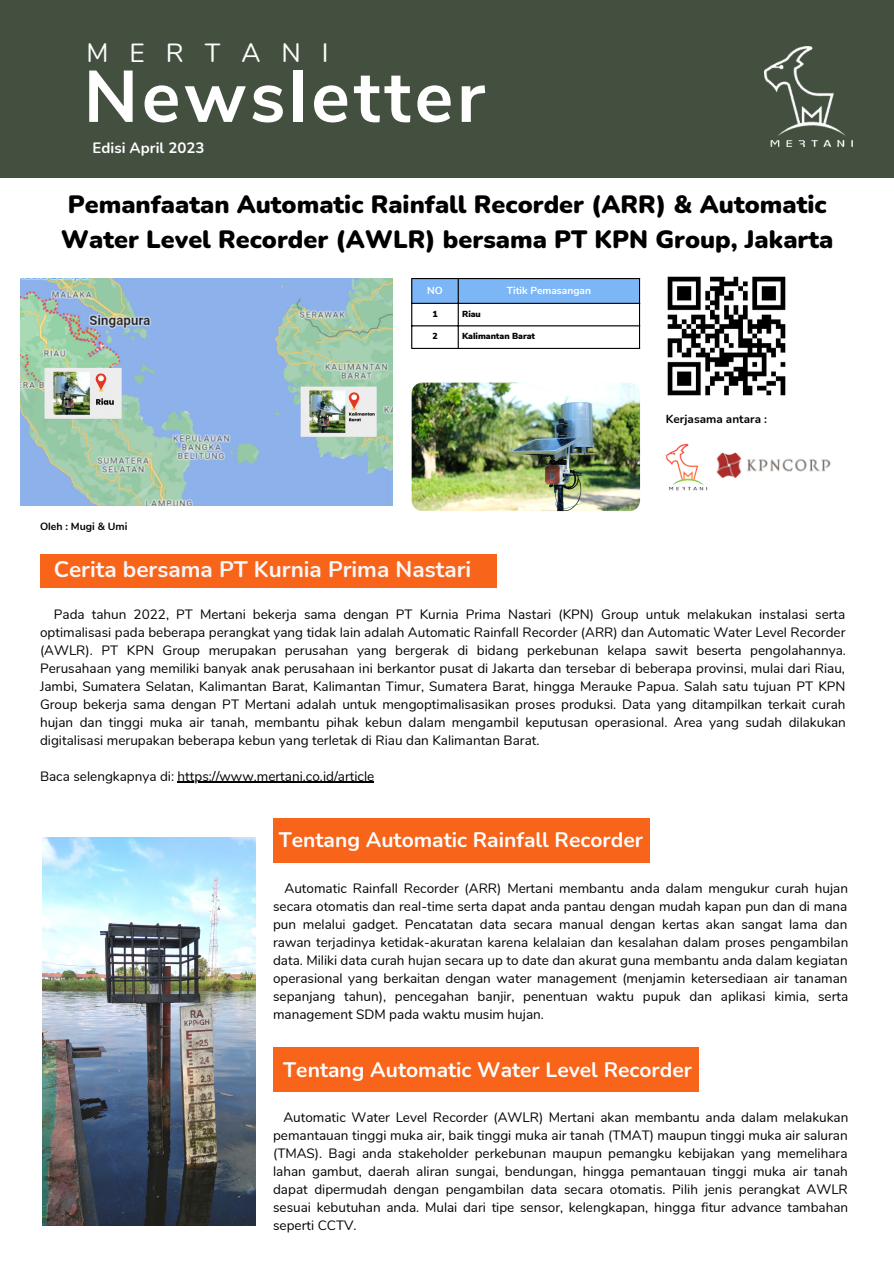
<style>
.page{position:relative;width:894px;height:1264px;background:#fff}
.page>*{position:absolute;margin:0;border:0;box-sizing:border-box;transform-origin:0 0}
.t1{font:700 72.75px "Nunito Sans";letter-spacing:.05em;color:#fff}
.t2{font:26.25px "Nunito";letter-spacing:.8em;color:#fff}
.t3{font:900 25.05px/35px "Nunito";color:#000}
.t4{font:700 22.5px "Nunito";color:#f9f7f8}
.t5{font:700 21px "Nunito";color:#fff}
.t6{font:700 15px "Nunito";color:#fff}
.t7{font:13.5px/18px "Nunito";color:#000;text-align:justify}
.t8{font:700 11.7px "Nunito";color:#000}
.t9{font:700 10.5px "Nunito";color:#000}
.t10{font:700 10.2px "Nunito";color:#fff}
.t11{font:900 8.7px "Nunito Sans";color:#000}
</style>
<div class="page">
<div style="left:0;top:0;width:893px;height:178px;background:#43503f"></div>
<img style="left:764px;top:47px;width:88px;height:99px">
<svg style="left:412px;top:279px;width:226px;height:24px;background:#79b2f1"></svg>
<hr style="left:411px;top:279px;width:1px;height:69px;background:#000">
<hr style="left:457px;top:279px;width:1px;height:69px;background:#000">
<hr style="left:638px;top:279px;width:2px;height:69px;background:#000">
<hr style="left:411px;top:278px;width:229px;height:1px;background:#000">
<hr style="left:411px;top:303px;width:229px;height:1px;background:#000">
<hr style="left:411px;top:325px;width:229px;height:1px;background:#000">
<hr style="left:411px;top:348px;width:229px;height:1px;background:#000">
<img style="left:411px;top:382px;width:229px;height:129px;border-radius:11px">
<img style="left:42px;top:837px;width:213px;height:387px">
<div style="left:273px;top:818px;width:376px;height:44px;background:#f9641b"></div>
<div style="left:273px;top:1047px;width:425px;height:44px;background:#f9641b"></div>
<img style="left:667px;top:276px;width:119px;height:120px">
<img style="left:665px;top:443px;width:43px;height:48px">
<img style="left:716px;top:452px;width:115px;height:26px">
<img style="left:20px;top:278px;width:372px;height:227px">
<hr style="left:177px;top:781px;width:197px;height:2px;background:#000">
<div style="left:40px;top:554px;width:457px;height:33px;background:#f9641b"></div>
<h2 class="t2" style="left:86px;top:35px;width:243px">MERTANI</h2>
<h1 class="t1" style="left:84px;top:48px;width:402px">Newsletter</h1>
<p class="t6" style="left:93px;top:137px;width:113px">Edisi April 2023</p>
<h3 class="t3" style="left:61px;top:187px;width:773px">Pemanfaatan Automatic Rainfall Recorder (ARR) &amp; Automatic<br>Water Level Recorder (AWLR) bersama PT KPN Group, Jakarta</h3>
<p class="t9" style="left:40px;top:519px;width:89px">Oleh : Mugi &amp; Umi</p>
<p class="t10" style="left:427px;top:284px;width:17px">NO</p>
<p class="t10" style="left:507px;top:284px;width:86px">Titik Pemasangan</p>
<p class="t11" style="left:432px;top:308px;width:7px">1</p>
<p class="t11" style="left:462px;top:308px;width:20px">Riau</p>
<p class="t11" style="left:432px;top:330px;width:7px">2</p>
<p class="t11" style="left:462px;top:330px;width:74px">Kalimantan Barat</p>
<h3 class="t4" style="left:54px;top:554px;width:419px">Cerita bersama PT Kurnia Prima Nastari</h3>
<p class="t8" style="left:665px;top:411px;width:103px">Kerjasama antara :</p>
<p class="t7" style="left:40px;top:605px;width:807px;text-indent:14px">Pada tahun 2022, PT Mertani bekerja sama dengan PT Kurnia Prima Nastari (KPN) Group untuk melakukan instalasi serta optimalisasi pada beberapa perangkat yang tidak lain adalah Automatic Rainfall Recorder (ARR) dan Automatic Water Level Recorder (AWLR). PT KPN Group merupakan perusahan yang bergerak di bidang perkebunan kelapa sawit beserta pengolahannya.<br>Perusahaan yang memiliki banyak anak perusahaan ini berkantor pusat di Jakarta dan tersebar di beberapa provinsi, mulai dari Riau, Jambi, Sumatera Selatan, Kalimantan Barat, Kalimantan Timur, Sumatera Barat, hingga Merauke Papua. Salah satu tujuan PT KPN Group bekerja sama dengan PT Mertani adalah untuk mengoptimalisasikan proses produksi. Data yang ditampilkan terkait curah hujan dan tinggi muka air tanah, membantu pihak kebun dalam mengambil keputusan operasional. Area yang sudah dilakukan digitalisasi merupakan beberapa kebun yang terletak di Riau dan Kalimantan Barat.</p>
<p class="t7" style="left:40px;top:767px;width:335px">Baca selengkapnya di: https://www.mertani.co.id/article</p>
<h3 class="t5" style="left:279px;top:825px;width:365px">Tentang Automatic Rainfall Recorder</h3>
<p class="t7" style="left:273px;top:879px;width:576px;text-indent:11px">Automatic Rainfall Recorder (ARR) Mertani membantu anda dalam mengukur curah hujan secara otomatis dan real-time serta dapat anda pantau dengan mudah kapan pun dan di mana pun melalui gadget. Pencatatan data secara manual dengan kertas akan sangat lama dan rawan terjadinya ketidak-akuratan karena kelalaian dan kesalahan dalam proses pengambilan data. Miliki data curah hujan secara up to date dan akurat guna membantu anda dalam kegiatan operasional yang berkaitan dengan water management (menjamin ketersediaan air tanaman sepanjang tahun), pencegahan banjir, penentuan waktu pupuk dan aplikasi kimia, serta management SDM pada waktu musim hujan.</p>
<h3 class="t5" style="left:283px;top:1055px;width:410px">Tentang Automatic Water Level Recorder</h3>
<p class="t7" style="left:273px;top:1108px;width:576px;text-indent:10px">Automatic Water Level Recorder (AWLR) Mertani akan membantu anda dalam melakukan pemantauan tinggi muka air, baik tinggi muka air tanah (TMAT) maupun tinggi muka air saluran (TMAS). Bagi anda stakeholder perkebunan maupun pemangku kebijakan yang memelihara lahan gambut, daerah aliran sungai, bendungan, hingga pemantauan tinggi muka air tanah dapat dipermudah dengan pengambilan data secara otomatis. Pilih jenis perangkat AWLR sesuai kebutuhan anda. Mulai dari tipe sensor, kelengkapan, hingga fitur advance tambahan seperti CCTV.</p>
</div>
